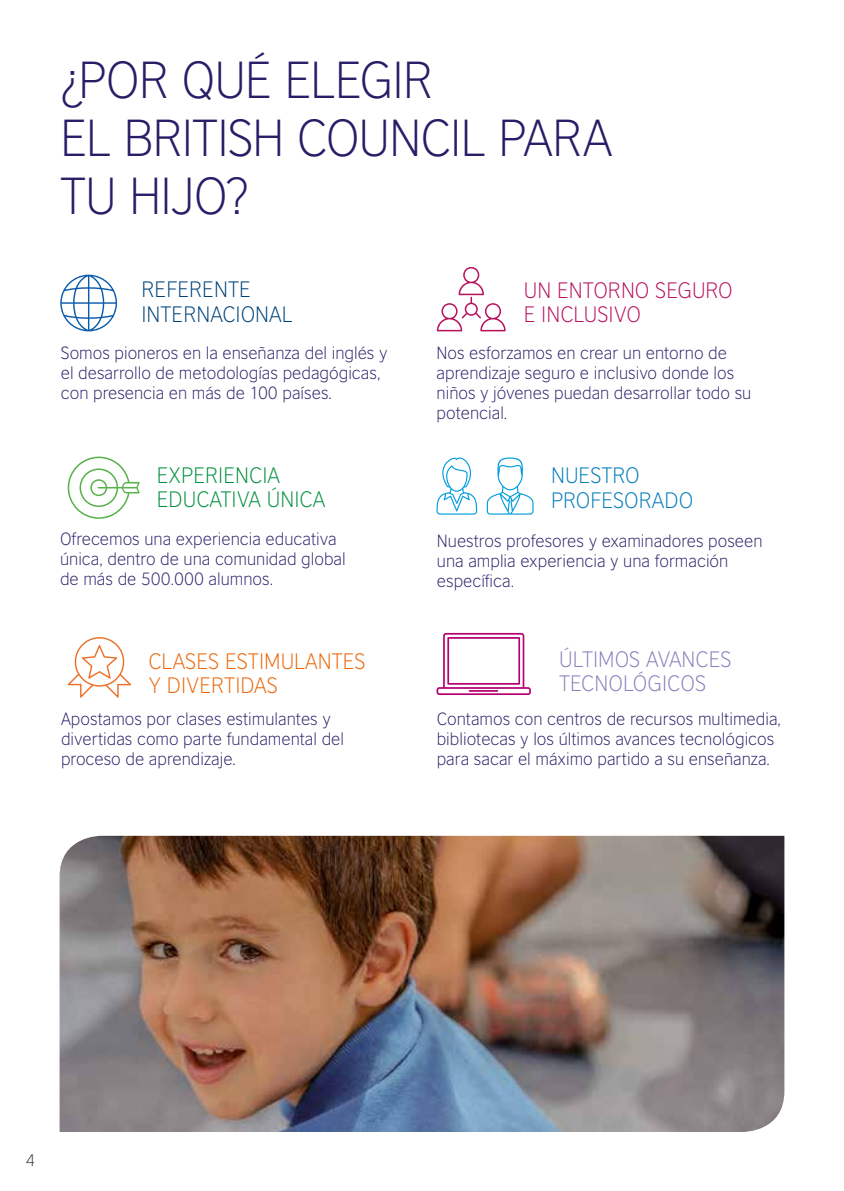
<style>
.page{position:relative;width:844px;height:1191px;background:#fff}
.page>*{position:absolute;margin:0;border:0;box-sizing:border-box;transform-origin:0 0}
.t1{font:300 49px/57.8px "British Council Sans";letter-spacing:-.025em;color:#281d67}
.t2{font:300 21px/24.5px "British Council Sans";color:#ec6608}
.t3{font:300 21px/24.5px "British Council Sans";color:#8680bc}
.t4{font:300 21px/24.5px "British Council Sans";color:#008f3d}
.t5{font:300 21px/24.5px "British Council Sans";color:#b8125e}
.t6{font:300 21px/24.5px "British Council Sans";color:#004379}
.t7{font:300 21px/24.5px "British Council Sans";color:#027bbb}
.t8{font:300 16.62px/19.9px "British Council Sans";color:#281d67}
.t9{font:300 15.75px "British Council Sans";color:#30383a}
</style>
<div class="page">
<img style="left:60px;top:836px;width:724px;height:296px">
<svg style="left:437px;top:267px;width:68px;height:64px"></svg>
<svg style="left:436px;top:633px;width:94px;height:62px"></svg>
<svg style="left:68px;top:456px;width:72px;height:63px"></svg>
<svg style="left:486px;top:457px;width:47px;height:57px"></svg>
<svg style="left:436px;top:457px;width:41px;height:57px"></svg>
<svg style="left:68px;top:637px;width:63px;height:60px"></svg>
<svg style="left:60px;top:275px;width:57px;height:56px"></svg>
<h1 class="t1" style="left:60px;top:51px;width:553px">¿POR QUÉ ELEGIR<br>EL BRITISH COUNCIL PARA<br>TU HIJO?</h1>
<p class="t6" style="left:141px;top:277px;width:153px">REFERENTE<br>INTERNACIONAL</p>
<p class="t8" style="left:61px;top:343px;width:328px">Somos pioneros en la enseñanza del inglés y el desarrollo de metodologías pedagógicas, con presencia en más de 100 países.</p>
<p class="t4" style="left:157px;top:463px;width:170px">EXPERIENCIA<br>EDUCATIVA ÚNICA</p>
<p class="t8" style="left:60px;top:529px;width:287px">Ofrecemos una experiencia educativa única, dentro de una comunidad global de más de 500.000 alumnos.</p>
<p class="t2" style="left:148px;top:648px;width:219px">CLASES ESTIMULANTES<br>Y DIVERTIDAS</p>
<p class="t8" style="left:61px;top:708px;width:284px">Apostamos por clases estimulantes y divertidas como parte fundamental del proceso de aprendizaje.</p>
<p class="t5" style="left:523px;top:278px;width:210px">UN ENTORNO SEGURO<br>E INCLUSIVO</p>
<p class="t8" style="left:436px;top:343px;width:316px">Nos esforzamos en crear un entorno de aprendizaje seguro e inclusivo donde los niños y jóvenes puedan desarrollar todo su potencial.</p>
<p class="t7" style="left:551px;top:463px;width:144px">NUESTRO<br>PROFESORADO</p>
<p class="t8" style="left:437px;top:531px;width:327px">Nuestros profesores y examinadores poseen una amplia experiencia y una formación específica.</p>
<p class="t3" style="left:559px;top:646px;width:174px">ÚLTIMOS AVANCES<br>TECNOLÓGICOS</p>
<p class="t8" style="left:436px;top:708px;width:346px">Contamos con centros de recursos multimedia, bibliotecas y los últimos avances tecnológicos para sacar el máximo partido a su enseñanza.</p>
<p class="t9" style="left:26px;top:1151px;width:11px">4</p>
</div>
